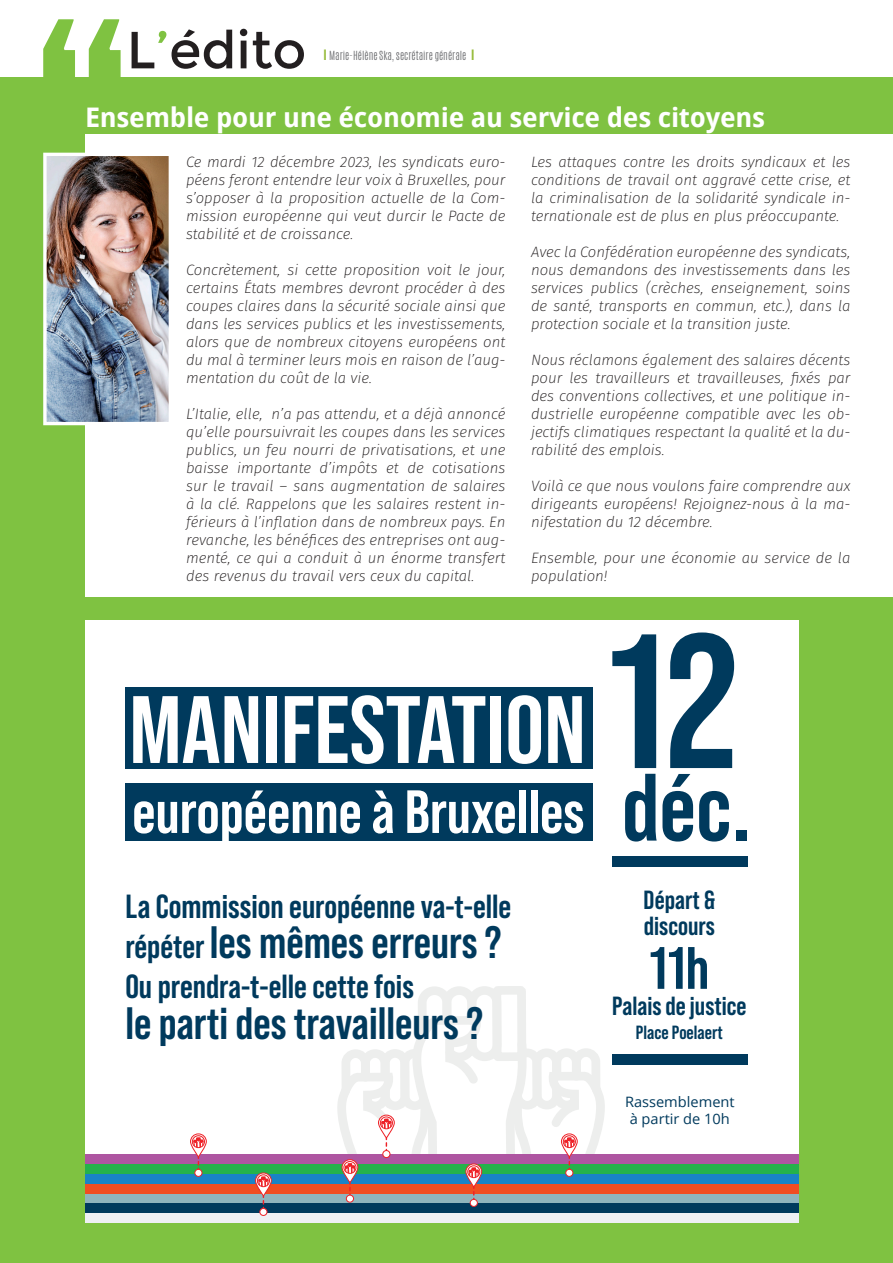
<style>
.page{position:relative;width:893px;height:1263px;background:#fff}
.page>*{position:absolute;margin:0;border:0;box-sizing:border-box;transform-origin:0 0}
.t1{font:700 95.4px "Bebas Neue Pro";color:#fff}
.t2{font:700 95.4px "Bebas Neue Pro";color:#003a5d}
.t3{font:700 60.9px "Bebas Neue Pro";color:#fff}
.t4{font:700 59.7px "Bebas Neue Pro";color:#003a5d}
.t5{font:52.2px "Montserrat";color:#231f20}
.t6{font:700 45.3px "Bebas Neue Pro";color:#003a5d}
.t7{font:700 33.45px "Bebas Neue Pro";color:#003a5d}
.Som-Titre{font:700 27px "Droid Sans";letter-spacing:-.01em;color:#fff}
.t8{font:700 26.25px/26.2px "Bebas Neue Pro";color:#003a5d}
.t9{font:700 19.05px "Bebas Neue Pro";color:#003a5d}
.Edito-Texte{font:italic 200 15px/18px "Fira Sans";color:#231f20;text-align:justify}
.t10{font:14.25px/17.2px "Open Sans";color:#003a5d;text-align:center}
.Signature{font:300 10.5px "Antonio";color:#6c6d70}
.s1{font-size:60px;color:#7fc241}
.s2{font-family:"Montserrat";font-weight:400;font-size:15px;color:#96bb39}
.s3{font-size:33.45px}
</style>
<div class="page">
<div style="left:0;top:78px;width:893px;height:1185px;background:#7fc241"></div>
<svg style="left:43px;top:19px;width:78px;height:59px"></svg>
<div style="left:85px;top:134px;width:808px;height:463px;background:#fff"></div>
<img style="left:47px;top:157px;width:121px;height:264px">
<div style="left:43px;top:153px;width:129px;height:272px;border:3px solid #fff"></div>
<div style="left:85px;top:621px;width:713px;height:601px;background:#fff"></div>
<div style="left:85px;top:1197px;width:713px;height:25px;background:#eef0f4"></div>
<div style="left:85px;top:1154px;width:713px;height:10px;background:#ae55a1"></div>
<div style="left:85px;top:1164px;width:713px;height:10px;background:#25b24b"></div>
<div style="left:85px;top:1174px;width:713px;height:10px;background:#1983c6"></div>
<div style="left:85px;top:1184px;width:713px;height:9px;background:#f04d22"></div>
<div style="left:85px;top:1193px;width:713px;height:10px;background:#8fb4bd"></div>
<div style="left:85px;top:1203px;width:713px;height:10px;background:#003a5d"></div>
<svg style="left:191px;top:1134px;width:15px;height:23px"></svg>
<div style="left:190px;top:1134px;width:16px;height:23px;border:1px solid #ee2127;border-radius:8px"></div>
<svg style="left:193px;top:1136px;width:10px;height:12px"></svg>
<div style="left:192px;top:1135px;width:13px;height:13px;border:1px solid #ee2127;border-radius:50%"></div>
<div style="left:195px;top:1169px;width:7px;height:7px;background:#fff;border-radius:50%"></div>
<div style="left:195px;top:1169px;width:7px;height:7px;border:1px solid #ee2127;border-radius:50%"></div>
<svg style="left:256px;top:1173px;width:15px;height:23px"></svg>
<div style="left:255px;top:1173px;width:16px;height:23px;border:1px solid #ee2127;border-radius:8px"></div>
<svg style="left:258px;top:1175px;width:10px;height:12px"></svg>
<div style="left:257px;top:1174px;width:13px;height:13px;border:1px solid #ee2127;border-radius:50%"></div>
<div style="left:260px;top:1208px;width:7px;height:7px;background:#fff;border-radius:50%"></div>
<div style="left:260px;top:1208px;width:7px;height:7px;border:1px solid #ee2127;border-radius:50%"></div>
<svg style="left:325px;top:986px;width:292px;height:221px"></svg>
<div style="left:467px;top:1165px;width:13px;height:13px;border:1px solid #ee2127;border-radius:50%"></div>
<div style="left:470px;top:1199px;width:7px;height:7px;background:#fff;border-radius:50%"></div>
<div style="left:470px;top:1199px;width:7px;height:7px;border:1px solid #ee2127;border-radius:50%"></div>
<div style="left:612px;top:1054px;width:135px;height:10px;background:#003a5d"></div>
<div style="left:612px;top:857px;width:135px;height:10px;background:#003a5d"></div>
<div style="left:125px;top:688px;width:467px;height:81px;background:#003a5d"></div>
<div style="left:125px;top:783px;width:467px;height:57px;background:#003a5d"></div>
<p class="t5" style="left:126px;top:20px;width:181px">L<span class="s1">’</span>édito</p>
<p class="Som-Titre" style="left:85px;top:98px;width:682px">Ensemble pour une économie au service des citoyens</p>
<p class="Edito-Texte" style="left:186px;top:152px;width:321px">Ce mardi 12 décembre 2023, les syndicats euro&shy;péens feront entendre leur voix à Bruxelles, pour s’opposer à la proposition actuelle de la Com&shy;mission européenne qui veut durcir le Pacte de stabilité et de croissance.</p>
<p class="Edito-Texte" style="left:186px;top:260px;width:321px">Concrètement, si cette proposition voit le jour, certains États membres devront procéder à des coupes claires dans la sécurité sociale ainsi que dans les services publics et les investissements, alors que de nombreux citoyens européens ont du mal à terminer leurs mois en raison de l’aug&shy;mentation du coût de la vie.</p>
<p class="Edito-Texte" style="left:186px;top:404px;width:321px">L’Italie, elle, n’a pas attendu, et a déjà annoncé qu’elle poursuivrait les coupes dans les services publics, un feu nourri de privatisations, et une baisse importante d’impôts et de cotisations sur le travail – sans augmentation de salaires à la clé. Rappelons que les salaires restent in&shy;férieurs à l’inflation dans de nombreux pays. En revanche, les bénéfices des entreprises ont aug&shy;menté, ce qui a conduit à un énorme transfert des revenus du travail vers ceux du capital.</p>
<p class="Signature" style="left:323px;top:48px;width:154px"><span class="s2">I</span> Marie-Hélène Ska, secrétaire générale <span class="s2">I</span></p>
<p class="Edito-Texte" style="left:531px;top:152px;width:321px">Les attaques contre les droits syndicaux et les conditions de travail ont aggravé cette crise, et la criminalisation de la solidarité syndicale in&shy;ternationale est de plus en plus préoccupante.</p>
<p class="Edito-Texte" style="left:531px;top:242px;width:321px">Avec la Confédération européenne des syndicats, nous demandons des investissements dans les services publics (crèches, enseignement, soins de santé, transports en commun, etc.), dans la protection sociale et la transition juste.</p>
<p class="Edito-Texte" style="left:531px;top:350px;width:321px">Nous réclamons également des salaires décents pour les travailleurs et travailleuses, fixés par des conventions collectives, et une politique in&shy;dustrielle européenne compatible avec les ob&shy;jectifs climatiques respectant la qualité et la du&shy;rabilité des emplois.</p>
<p class="Edito-Texte" style="left:531px;top:476px;width:321px">Voilà ce que nous voulons faire comprendre aux dirigeants européens! Rejoignez-nous à la ma&shy;nifestation du 12 décembre.</p>
<p class="Edito-Texte" style="left:531px;top:548px;width:321px">Ensemble, pour une économie au service de la population!</p>
<p class="t1" style="left:129px;top:675px;width:458px">MANIFESTATION</p>
<p class="t3" style="left:132px;top:777px;width:454px">européenne à Bruxelles</p>
<p class="t7" style="left:125px;top:887px;width:387px">La Commission européenne va-t-elle</p>
<p class="t6" style="left:125px;top:916px;width:378px"><span class="s3">répéter</span> les mêmes erreurs ?</p>
<p class="t7" style="left:125px;top:968px;width:290px">Ou prendra-t-elle cette fois</p>
<p class="t6" style="left:125px;top:997px;width:359px">le parti des travailleurs ?</p>
<p class="t2" style="left:609px;top:753px;width:143px"><sup>12</sup>déc.</p>
<p class="t8" style="left:644px;top:886px;width:73px">Départ &amp; discours</p>
<p class="t4" style="left:649px;top:934px;width:61px">11h</p>
<p class="t8" style="left:612px;top:992px;width:136px">Palais de justice</p>
<p class="t9" style="left:636px;top:1021px;width:88px">Place Poelaert</p>
<p class="t10" style="left:625px;top:1093px;width:111px">Rassemblement à partir de 10h</p>
</div>
